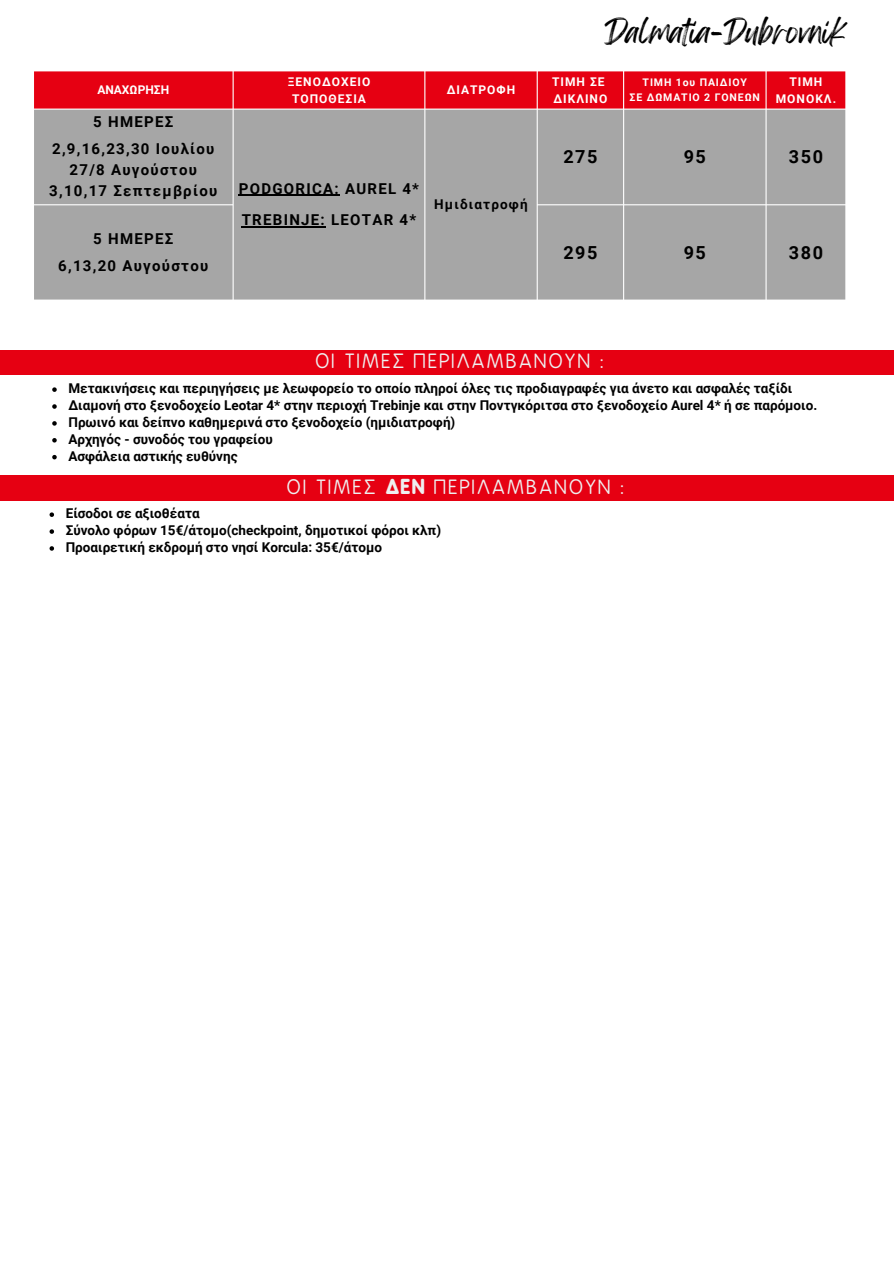
<style>
.page{position:relative;width:894px;height:1264px;background:#fff}
.page>*{position:absolute;margin:0;border:0;box-sizing:border-box;transform-origin:0 0}
.t1{font:27.75px "Feeling Passionate";color:#000}
.t2{font:19.5px "B Preplay";letter-spacing:.085em;color:#efefef}
.t3{font:700 18px "Roboto";letter-spacing:.085em;color:#000}
.t4{font:700 15px "Roboto";letter-spacing:.085em;color:#000}
.t5{font:700 13.5px "Roboto";color:#000}
.t6{font:700 13.5px "Roboto";letter-spacing:.085em;color:#000}
.t7{font:700 12px/16.5px "Roboto";letter-spacing:.085em;color:#fff}
.t8{font:700 12px "Roboto";color:#fff}
.t9{font:700 10.5px "Roboto";letter-spacing:.085em;color:#fff}
.s1{font-weight:700}
</style>
<div class="page">
<div style="left:0;top:351px;width:893px;height:24px;background:#e60012"></div>
<svg style="left:52px;top:387px;width:5px;height:5px"></svg>
<svg style="left:52px;top:404px;width:5px;height:5px"></svg>
<svg style="left:52px;top:421px;width:5px;height:4px"></svg>
<svg style="left:52px;top:438px;width:5px;height:4px"></svg>
<svg style="left:52px;top:455px;width:5px;height:4px"></svg>
<div style="left:0;top:475px;width:893px;height:25px;background:#e60012"></div>
<svg style="left:50px;top:512px;width:4px;height:5px"></svg>
<svg style="left:50px;top:529px;width:4px;height:5px"></svg>
<svg style="left:50px;top:546px;width:4px;height:4px"></svg>
<div style="left:34px;top:71px;width:811px;height:38px;background:#e60012"></div>
<div style="left:34px;top:110px;width:811px;height:189px;background:#a6a6a6"></div>
<hr style="left:239px;top:194px;width:101px;height:2px;background:#000">
<hr style="left:242px;top:226px;width:84px;height:1px;background:#000">
<p class="t8" style="left:97px;top:83px;width:73px">ΑΝΑΧΩΡΗΣΗ</p>
<p class="t7" style="left:287px;top:74px;width:84px">ΞΕΝΟΔΟΧΕΙΟ</p>
<p class="t7" style="left:292px;top:90px;width:75px">ΤΟΠΟΘΕΣΙΑ</p>
<p class="t4" style="left:93px;top:113px;width:81px">5 ΗΜΕΡΕΣ</p>
<p class="t4" style="left:52px;top:140px;width:164px">2,9,16,23,30 Ιουλίου</p>
<p class="t4" style="left:70px;top:161px;width:129px">27/8 Αυγούστου</p>
<p class="t4" style="left:49px;top:182px;width:169px">3,10,17 Σεπτεμβρίου</p>
<p class="t4" style="left:239px;top:180px;width:182px">PODGORICA: AUREL 4*</p>
<p class="t4" style="left:242px;top:211px;width:176px">TREBINJE: LEOTAR 4*</p>
<p class="t4" style="left:93px;top:230px;width:81px">5 ΗΜΕΡΕΣ</p>
<p class="t4" style="left:58px;top:257px;width:151px">6,13,20 Αυγούστου</p>
<p class="t1" style="left:604px;top:9px;width:244px">Dalmatia-Dubrovnik</p>
<p class="t7" style="left:446px;top:82px;width:70px">ΔΙΑΤΡΟΦΗ</p>
<p class="t7" style="left:552px;top:74px;width:57px">ΤΙΜΗ ΣΕ<br>ΔΙΚΛΙΝΟ</p>
<p class="t9" style="left:642px;top:77px;width:106px">ΤΙΜΗ 1ου ΠΑΙΔΙΟΥ</p>
<p class="t9" style="left:629px;top:91px;width:132px">ΣΕ ΔΩΜΑΤΙΟ 2 ΓΟΝΕΩΝ</p>
<p class="t7" style="left:789px;top:74px;width:34px">ΤΙΜΗ</p>
<p class="t7" style="left:775px;top:90px;width:62px">ΜΟΝΟΚΛ.</p>
<h2 class="t6" style="left:434px;top:196px;width:95px">Ημιδιατροφή</h2>
<p class="t3" style="left:563px;top:147px;width:35px">275</p>
<p class="t3" style="left:683px;top:147px;width:24px">95</p>
<p class="t3" style="left:788px;top:147px;width:35px">350</p>
<h2 class="t3" style="left:563px;top:242px;width:35px">295</h2>
<p class="t3" style="left:683px;top:242px;width:24px">95</p>
<p class="t3" style="left:788px;top:242px;width:35px">380</p>
<h1 class="t2" style="left:316px;top:350px;width:290px">ΟΙ ΤΙΜΕΣ ΠΕΡΙΛΑΜΒΑΝΟΥΝ :</h1>
<p class="t5" style="left:68px;top:380px;width:725px">Μετακινήσεις και περιηγήσεις με λεωφορείο το οποίο πληροί όλες τις προδιαγραφές για άνετο και ασφαλές ταξίδι</p>
<p class="t5" style="left:68px;top:397px;width:750px">Διαμονή στο ξενοδοχείο Leotar 4* στην περιοχή Trebinje και στην Ποντγκόριτσα στο ξενοδοχείο Αurel 4* ή σε παρόμοιο.</p>
<p class="t5" style="left:68px;top:414px;width:388px">Πρωινό και δείπνο καθημερινά στο ξενοδοχείο (ημιδιατροφή)</p>
<p class="t5" style="left:68px;top:431px;width:206px">Αρχηγός - συνοδός του γραφείου</p>
<p class="t5" style="left:68px;top:448px;width:171px">Ασφάλεια αστικής ευθύνης</p>
<p class="t2" style="left:287px;top:476px;width:339px">ΟΙ ΤΙΜΕΣ <span class="s1">ΔΕΝ</span> ΠΕΡΙΛΑΜΒΑΝΟΥΝ :</p>
<p class="t5" style="left:66px;top:505px;width:135px">Είσοδοι σε αξιοθέατα</p>
<p class="t5" style="left:66px;top:522px;width:377px">Σύνολο φόρων 15€/άτομο(checkpoint, δημοτικοί φόροι κλπ)</p>
<p class="t5" style="left:66px;top:539px;width:317px">Προαιρετική εκδρομή στο νησί Korcula: 35€/άτομο</p>
</div>
